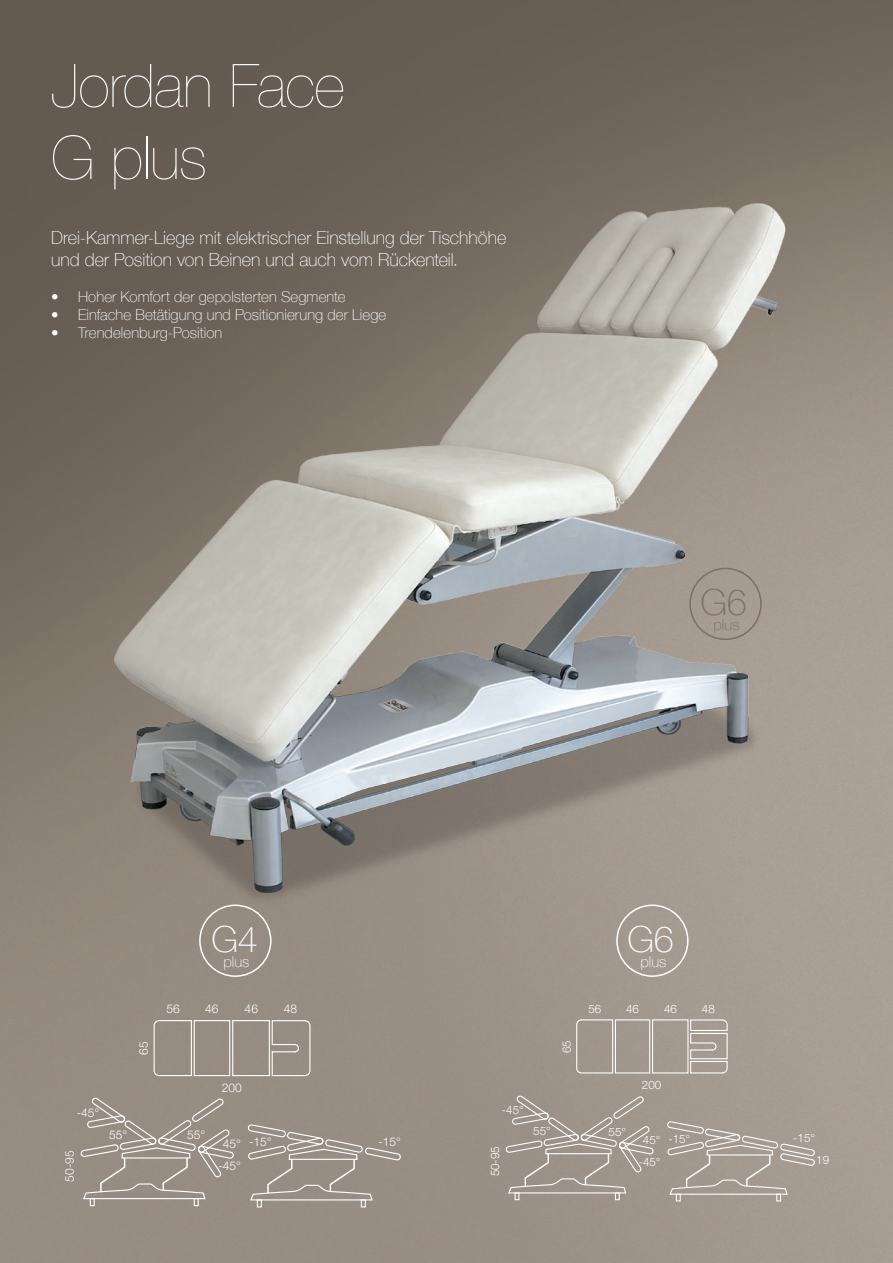
<style>
.page{position:relative;width:893px;height:1263px;background:#fff}
.page>*{position:absolute;margin:0;border:0;box-sizing:border-box;transform-origin:0 0}
.t1{font:200 60px "Helvetica Neue";letter-spacing:-.01em;color:#fff}
.t2{font:100 36px "Helvetica Neue";color:#fff}
.t3{font:100 36px "Helvetica Neue";color:#7c7066}
.t4{font:100 18px/21.6px "Helvetica Neue";color:#fff}
.t5{font:100 15px "Helvetica Neue";letter-spacing:.005em;color:#fff}
.t6{font:100 15px "Helvetica Neue";color:#7c7066}
.t7{font:300 12px "Helvetica Neue LT Pro";color:#fff}
.t8{font:300 11.55px/23px "Helvetica Neue LT Pro";color:#fff}
</style>
<div class="page">
<img style="left:0;top:0;width:893px;height:1263px">
<img style="left:71px;top:183px;width:758px;height:742px">
<div style="left:616px;top:904px;width:73px;height:73px;border:2px solid #fff;border-radius:50%"></div>
<div style="left:199px;top:904px;width:73px;height:73px;border:2px solid #fff;border-radius:50%"></div>
<svg style="left:153px;top:1019px;width:39px;height:58px;background:#a0968c"></svg>
<div style="left:232px;top:1020px;width:38px;height:56px;border:1px solid #fff"></div>
<div style="left:194px;top:1020px;width:36px;height:56px;border:1px solid #fff"></div>
<svg style="left:271px;top:1019px;width:40px;height:58px;background:#a39990"></svg>
<div style="left:257px;top:1199px;width:5px;height:8px;border:1px solid #fff"></div>
<div style="left:361px;top:1199px;width:5px;height:8px;border:1px solid #fff"></div>
<svg style="left:247px;top:1124px;width:155px;height:77px;background:#a1978e"></svg>
<div style="left:90px;top:1198px;width:5px;height:8px;border:1px solid #fff"></div>
<div style="left:194px;top:1198px;width:5px;height:8px;border:1px solid #fff"></div>
<svg style="left:80px;top:1097px;width:154px;height:103px;background:#a1978d"></svg>
<svg style="left:576px;top:1019px;width:38px;height:55px;background:#a89e94"></svg>
<div style="left:652px;top:1019px;width:36px;height:54px;border:1px solid #fff"></div>
<div style="left:615px;top:1019px;width:35px;height:54px;border:1px solid #fff"></div>
<svg style="left:690px;top:1019px;width:38px;height:55px;background:#b5aca4"></svg>
<svg style="left:666px;top:1121px;width:149px;height:80px;background:#ada399"></svg>
<svg style="left:505px;top:1094px;width:149px;height:106px;background:#a69c93"></svg>
<div style="left:689px;top:568px;width:73px;height:72px;border:2px solid #7c7066;border-radius:50%"></div>
<p class="t1" style="left:51px;top:39px;width:295px">Jordan Face</p>
<p class="t1" style="left:51px;top:111px;width:157px">G plus</p>
<p class="t4" style="left:51px;top:226px;width:457px">Drei-Kammer-Liege mit elektrischer Einstellung der Tischhöhe und der Position von Beinen und auch vom Rückenteil.</p>
<p class="t5" style="left:51px;top:285px;width:296px">• Hoher Komfort der gepolsterten Segmente</p>
<p class="t5" style="left:51px;top:303px;width:337px">• Einfache Betätigung und Positionierung der Liege</p>
<p class="t5" style="left:51px;top:321px;width:173px">• Trendelenburg-Position</p>
<p class="t3" style="left:701px;top:575px;width:48px">G6</p>
<p class="t6" style="left:713px;top:613px;width:28px">plus</p>
<p class="t2" style="left:212px;top:911px;width:48px">G4</p>
<p class="t5" style="left:223px;top:950px;width:28px">plus</p>
<p class="t7" style="left:136px;top:1055px;width:15px;rotate:-90deg">65</p>
<p class="t7" style="left:166px;top:1002px;width:15px">56</p>
<p class="t7" style="left:205px;top:1002px;width:15px">46</p>
<p class="t7" style="left:245px;top:1002px;width:15px">46</p>
<p class="t7" style="left:284px;top:1002px;width:15px">48</p>
<p class="t7" style="left:77px;top:1106px;width:24px">-45°</p>
<p class="t7" style="left:62px;top:1181px;width:33px;rotate:-90deg">50-95</p>
<p class="t7" style="left:109px;top:1127px;width:20px">55°</p>
<p class="t7" style="left:187px;top:1128px;width:20px">55°</p>
<p class="t7" style="left:222px;top:1080px;width:22px">200</p>
<p class="t7" style="left:223px;top:1135px;width:51px">45° -15°</p>
<p class="t7" style="left:378px;top:1134px;width:24px">-15°</p>
<p class="t7" style="left:218px;top:1158px;width:24px">-45°</p>
<p class="t2" style="left:627px;top:911px;width:48px">G6</p>
<p class="t5" style="left:640px;top:950px;width:28px">plus</p>
<p class="t8" style="left:555px;top:1053px;width:14px;rotate:-90deg">65</p>
<p class="t8" style="left:588px;top:997px;width:14px">56</p>
<p class="t8" style="left:626px;top:997px;width:14px">46</p>
<p class="t8" style="left:664px;top:997px;width:14px">46</p>
<p class="t8" style="left:702px;top:997px;width:14px">48</p>
<p class="t8" style="left:502px;top:1098px;width:23px">-45°</p>
<p class="t8" style="left:483px;top:1176px;width:32px;rotate:-90deg">50-95</p>
<p class="t8" style="left:533px;top:1119px;width:19px">55°</p>
<p class="t8" style="left:609px;top:1120px;width:19px">55°</p>
<p class="t8" style="left:642px;top:1073px;width:21px">200</p>
<p class="t8" style="left:639px;top:1127px;width:53px;text-indent:4px">45° -15° -45°</p>
<p class="t8" style="left:793px;top:1126px;width:23px">-15°</p>
<p class="t8" style="left:816px;top:1148px;width:14px">19</p>
</div>
